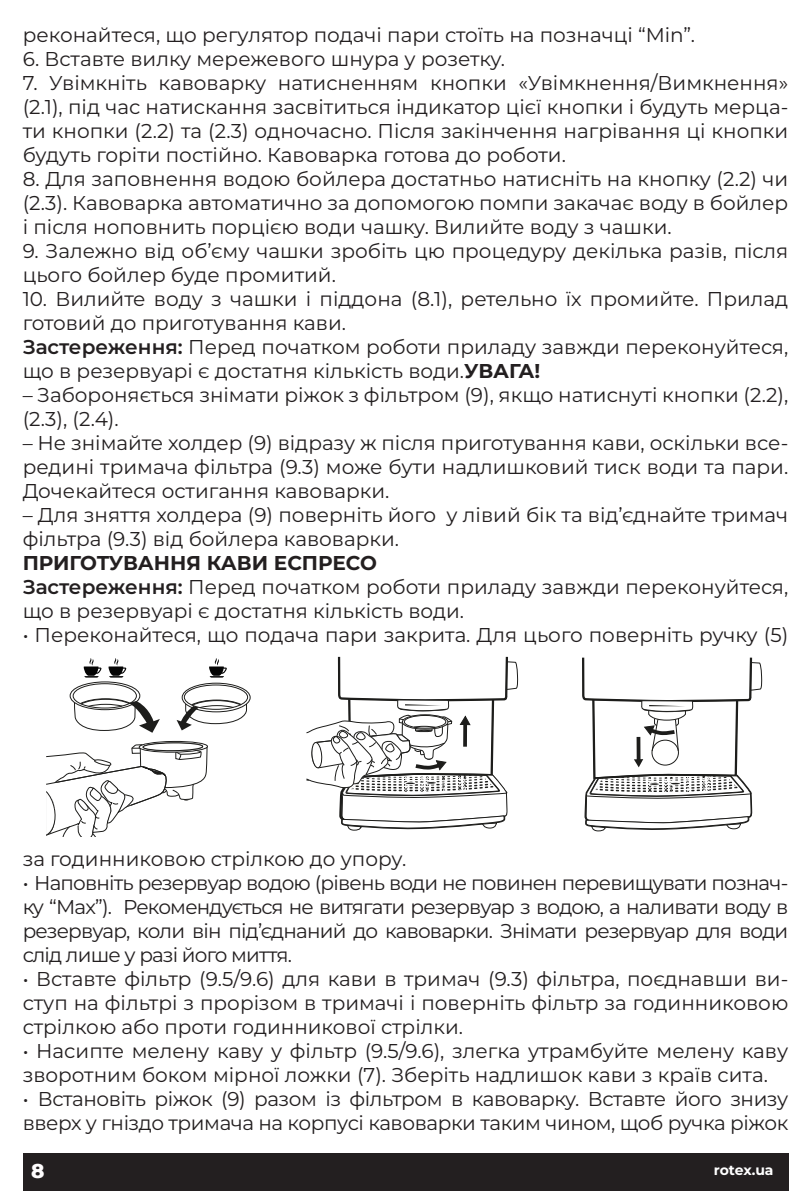
<style>
.page{position:relative;width:811px;height:1191px;background:#fff}
.page>*{position:absolute;margin:0;border:0;box-sizing:border-box;transform-origin:0 0}
.Стандарт{font:20px/24px "Montserrat";color:#231f20}
.Стандарт-2{font:20px/24px "Montserrat";letter-spacing:-.02em;color:#231f20}
.Стандарт-3{font:700 20px "Montserrat";color:#231f20}
.t1{font:800 20px "Montserrat";color:#fefcfd}
.t2{font:700 14px "Montserrat";letter-spacing:-.01em;color:#fff}
.s1{font-weight:600}
.s2{font-weight:700}
</style>
<div class="page">
<div style="left:23px;top:1153px;width:765px;height:38px;background:#231f20"></div>
<div style="left:70px;top:681px;width:70px;height:29px;border:1px solid #1d1d1b;border-radius:50%"></div>
<div style="left:73px;top:683px;width:64px;height:25px;border:1px solid #1d1d1b;border-radius:50%"></div>
<div style="left:182px;top:682px;width:69px;height:30px;border:1px solid #1d1d1b;border-radius:50%"></div>
<div style="left:184px;top:684px;width:64px;height:25px;border:1px solid #1d1d1b;border-radius:50%"></div>
<svg style="left:46px;top:698px;width:201px;height:139px"></svg>
<svg style="left:84px;top:658px;width:17px;height:19px"></svg>
<svg style="left:108px;top:658px;width:18px;height:19px"></svg>
<svg style="left:209px;top:658px;width:18px;height:19px"></svg>
<svg style="left:307px;top:657px;width:211px;height:174px"></svg>
<svg style="left:582px;top:657px;width:180px;height:175px"></svg>
<p class="Стандарт" style="left:23px;top:22px;width:674px">реконайтеся, що регулятор подачі пари стоїть на позначці “Min”.</p>
<p class="Стандарт" style="left:23px;top:46px;width:484px">6. Вставте вилку мережевого шнура у розетку.</p>
<p class="Стандарт" style="left:23px;top:70px;width:767px;text-align:justify">7. Увімкніть кавоварку натисненням кнопки «Увімкнення/Вимкнення» (2.1), під час натискання засвітиться індикатор цієї кнопки і будуть мерца&shy;ти кнопки (2.2) та (2.3) одночасно. Після закінчення нагрівання ці кнопки будуть горіти постійно. Кавоварка готова до роботи.</p>
<p class="Стандарт" style="left:23px;top:166px;width:767px;text-align:justify">8. Для заповнення водою бойлера достатньо натисніть на кнопку (2.2) чи (2.3). Кавоварка автоматично за допомогою помпи закачає воду в бойлер і після ноповнить порцією води чашку. Вилийте воду з чашки.</p>
<p class="Стандарт" style="left:23px;top:238px;width:767px">9. Залежно від об’єму чашки зробіть цю процедуру декілька разів, після цього бойлер буде промитий.</p>
<p class="Стандарт" style="left:23px;top:286px;width:767px">10. Вилийте воду з чашки і піддона (8.1), ретельно їх промийте. Прилад готовий до приготування кави.</p>
<p class="Стандарт" style="left:23px;top:334px;width:767px"><span class="s1">Застереження:</span> Перед початком роботи приладу завжди переконуйтеся, що в резервуарі є достатня кількість води.<span class="s2">УВАГА!</span></p>
<p class="Стандарт" style="left:23px;top:382px;width:767px">– Забороняється знімати ріжок з фільтром (9), якщо натиснуті кнопки (2.2), (2.3), (2.4).</p>
<p class="Стандарт" style="left:23px;top:430px;width:767px;text-align:justify">– Не знімайте холдер (9) відразу ж після приготування кави, оскільки все&shy;редині тримача фільтра (9.3) може бути надлишковий тиск води та пари.<br>Дочекайтеся остигання кавоварки.</p>
<p class="Стандарт" style="left:23px;top:502px;width:767px">– Для зняття холдера (9) поверніть його у лівий бік та від’єднайте тримач фільтра (9.3) від бойлера кавоварки.</p>
<p class="Стандарт-3" style="left:23px;top:550px;width:356px">ПРИГОТУВАННЯ КАВИ ЕСПРЕСО</p>
<p class="Стандарт" style="left:23px;top:574px;width:767px"><span class="s1">Застереження:</span> Перед початком роботи приладу завжди переконуйтеся, що в резервуарі є достатня кількість води.</p>
<p class="Стандарт" style="left:23px;top:622px;width:767px">• Переконайтеся, що подача пари закрита. Для цього поверніть ручку (5)</p>
<p class="Стандарт" style="left:23px;top:846px;width:385px">за годинниковою стрілкою до упору.</p>
<p class="Стандарт" style="left:23px;top:870px;width:767px;text-align:justify">• Наповніть резервуар водою (рівень води не повинен перевищувати познач&shy;ку “Мах”). Рекомендується не витягати резервуар з водою, а наливати воду в резервуар, коли він під’єднаний до кавоварки. Знімати резервуар для води слід лише у разі його миття.</p>
<p class="Стандарт" style="left:23px;top:966px;width:767px;text-align:justify">• Вставте фільтр (9.5/9.6) для кави в тримач (9.3) фільтра, поєднавши ви&shy;ступ на фільтрі з прорізом в тримачі і поверніть фільтр за годинниковою стрілкою або проти годинникової стрілки.</p>
<p class="Стандарт" style="left:23px;top:1038px;width:767px">• Насипте мелену каву у фільтр (9.5/9.6), злегка утрамбуйте мелену каву зворотним боком мірної ложки (7). Зберіть надлишок кави з країв сита.</p>
<p class="Стандарт-2" style="left:23px;top:1086px;width:767px">• Встановіть ріжок (9) разом із фільтром в кавоварку. Вставте його знизу вверх у гніздо тримача на корпусі кавоварки таким чином, щоб ручка ріжок</p>
<p class="t1" style="left:31px;top:1157px;width:15px">8</p>
<p class="t2" style="left:714px;top:1160px;width:61px">rotex.ua</p>
</div>
